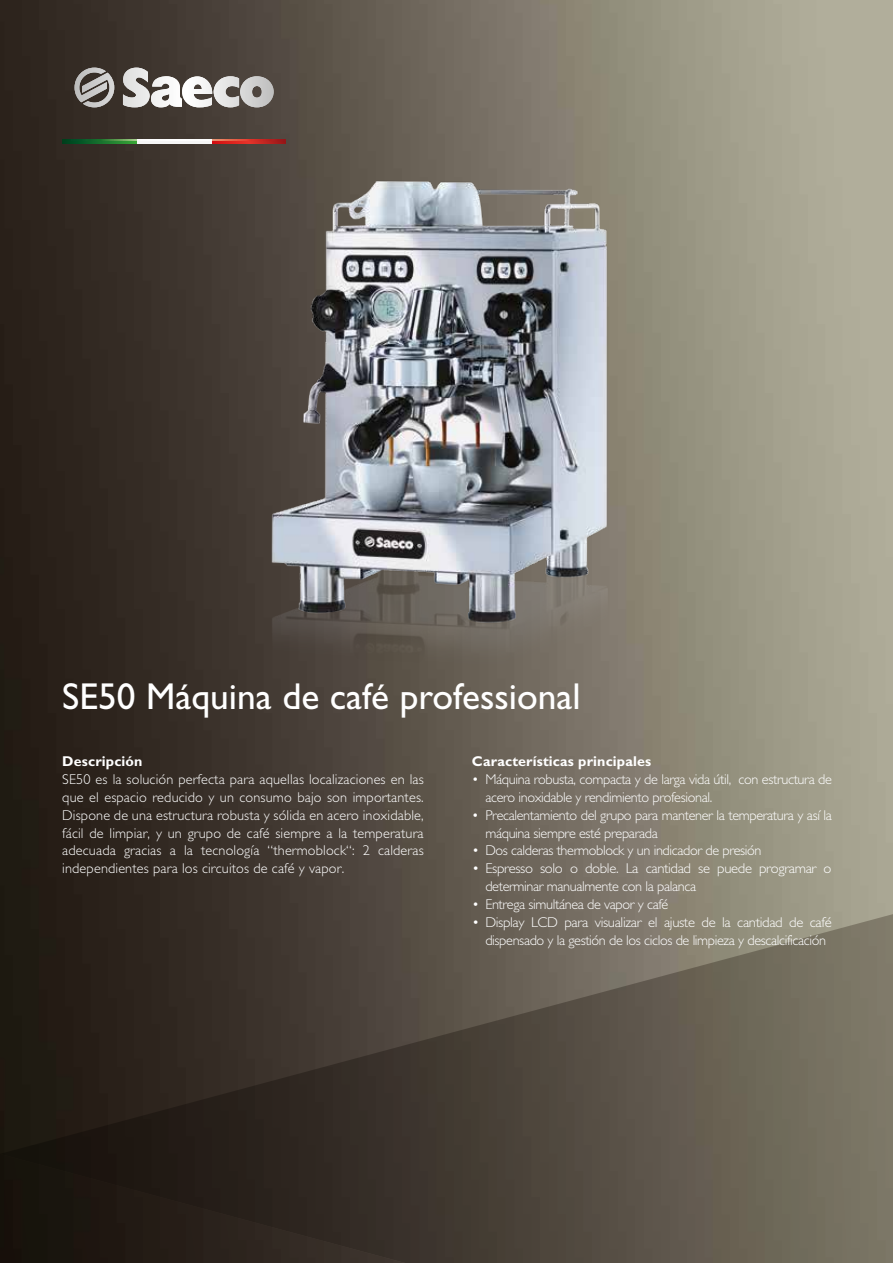
<style>
.page{position:relative;width:893px;height:1263px;background:#fff}
.page>*{position:absolute;margin:0;border:0;box-sizing:border-box;transform-origin:0 0}
.t1{font:37.5px "Gill Sans Std";color:#fff}
.t2{font:300 14.25px/17.9px "Gill Sans Std";letter-spacing:-.025em;color:#fff}
.t3{font:700 14.25px "Gill Sans Std";letter-spacing:.01em;color:#fff}
</style>
<div class="page">
<img style="left:0;top:0;width:893px;height:911px">
<svg style="left:75px;top:68px;width:72px;height:39px;background:#918d8a"></svg>
<svg style="left:62px;top:139px;width:75px;height:4px"></svg>
<hr style="left:137px;top:139px;width:75px;height:4px;background:#f6f6f6">
<img style="left:63px;top:140px;width:74px;height:1px">
<hr style="left:137px;top:140px;width:75px;height:1px;background:#fbfbfb">
<svg style="left:0;top:911px;width:893px;height:352px;background:#514a40"></svg>
<svg style="left:0;top:1154px;width:453px;height:109px;background:#29211b"></svg>
<img style="left:147px;top:51px;width:601px;height:773px">
<h1 class="t1" style="left:62px;top:674px;width:520px">SE50 Máquina de café professional</h1>
<p class="t3" style="left:62px;top:753px;width:82px">Descripción</p>
<p class="t2" style="left:62px;top:770px;width:363px;text-align:justify">SE50 es la solución perfecta para aquellas localizaciones en las que el espacio reducido y un consumo bajo son importantes.<br>Dispone de una estructura robusta y sólida en acero inoxidable, fácil de limpiar, y un grupo de café siempre a la temperatura adecuada gracias a la tecnología “thermoblock“: 2 calderas independientes para los circuitos de café y vapor.</p>
<p class="t3" style="left:472px;top:753px;width:181px">Características principales</p>
<p class="t2" style="left:485px;top:770px;width:348px;text-indent:-13px">• Máquina robusta, compacta y de larga vida útil, con estructura de acero inoxidable y rendimiento profesional.</p>
<p class="t2" style="left:485px;top:806px;width:348px;text-indent:-13px">• Precalentamiento del grupo para mantener la temperatura y así la máquina siempre esté preparada</p>
<p class="t2" style="left:472px;top:842px;width:291px">• Dos calderas thermoblock y un indicador de presión</p>
<p class="t2" style="left:485px;top:860px;width:348px;text-indent:-13px">• Espresso solo o doble. La cantidad se puede programar o determinar manualmente con la palanca</p>
<p class="t2" style="left:472px;top:895px;width:198px">• Entrega simultánea de vapor y café</p>
<p class="t2" style="left:472px;top:913px;width:361px;text-align:center">• Display LCD para visualizar el ajuste de la cantidad de café dispensado y la gestión de los ciclos de limpieza y descalcificación</p>
</div>
